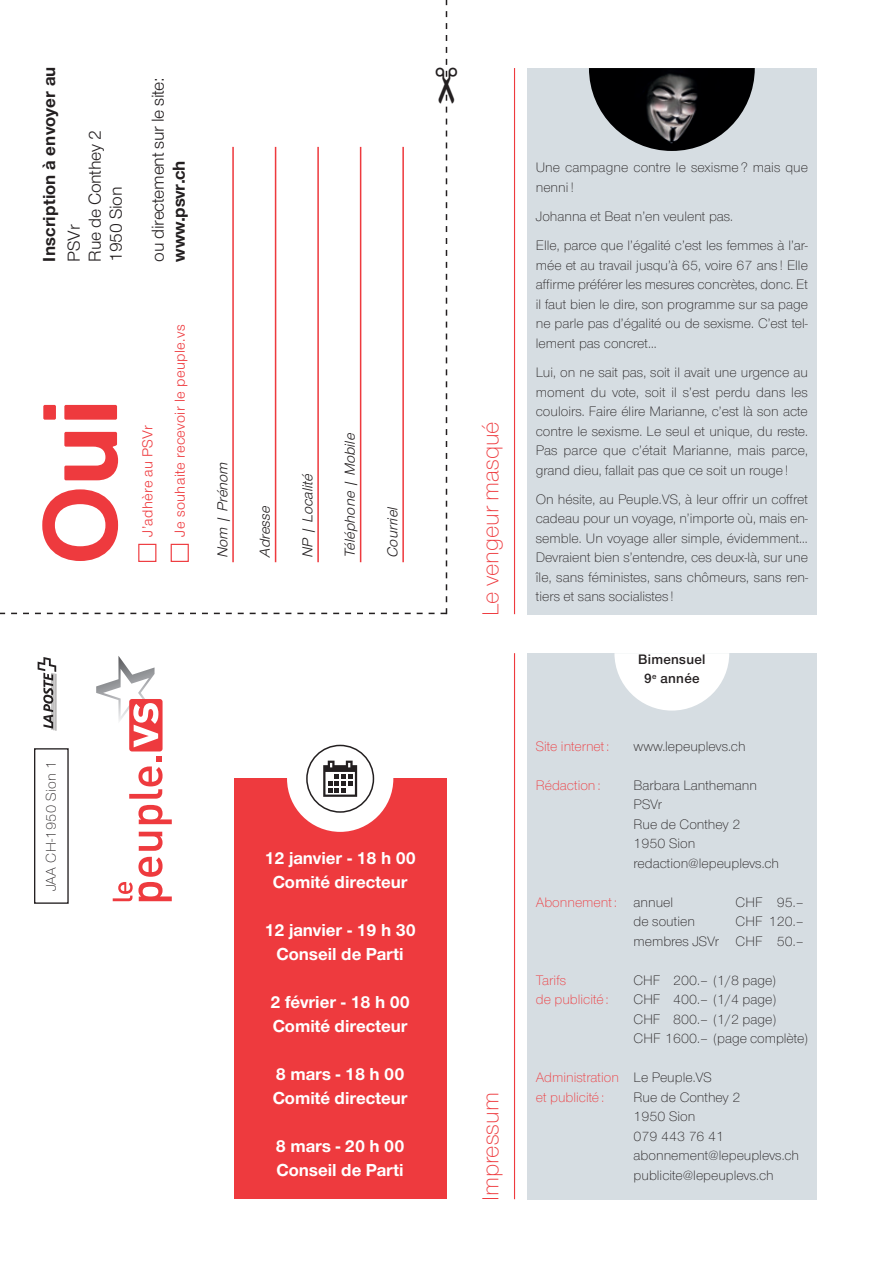
<style>
.page{position:relative;width:893px;height:1263px;background:#fff}
.page>*{position:absolute;margin:0;border:0;box-sizing:border-box;transform-origin:0 0}
.t1{font:700 105.3px "Replica";color:#ee3a3e}
.t2{font:300 24px "Nimbus San Nov";color:#ee3a3e}
.t3{font:700 18px/24px "Nimbus San Nov";color:#fff}
.t4{font:18px/21px "Nimbus San Nov";letter-spacing:-.02em;color:#231f20}
.t5{font:700 18px "Nimbus San Nov";letter-spacing:.005em;color:#231f20}
.t6{font:700 18px "Nimbus San Nov";letter-spacing:-.02em;color:#231f20}
.t7{font:italic 15px "Nimbus San Nov";color:#231f20}
.t8{font:15px/32.2px "Nimbus San Nov";letter-spacing:.02em;color:#ee3a3e}
.t9{font:300 14.7px "Nimbus San Nov";letter-spacing:.02em;color:#231f20}
.t10{font:300 14.25px/19.5px "Nimbus San Nov";color:#231f20}
.t11{font:300 14.25px/19.5px "Nimbus San Nov";color:#ee3a3e}
.t12{font:14.25px/19.5px "Nimbus San Nov Sem Bol";letter-spacing:.02em;color:#231f20;text-align:center}
.s1{color:#231f20}
</style>
<div class="page">
<div style="left:34px;top:748px;width:35px;height:156px;border:1px solid #231f20"></div>
<hr style="left:56px;top:674px;width:1px;height:57px;background:#231f20">
<svg style="left:38px;top:657px;width:18px;height:73px"></svg>
<hr style="left:54px;top:673px;width:1px;height:57px;background:#231f20">
<svg style="left:113px;top:857px;width:59px;height:44px"></svg>
<svg style="left:139px;top:832px;width:24px;height:19px"></svg>
<svg style="left:138px;top:805px;width:34px;height:19px"></svg>
<svg style="left:129px;top:756px;width:34px;height:43px"></svg>
<div style="left:129px;top:699px;width:34px;height:52px;background:#ee3a3e;border-radius:3px"></div>
<svg style="left:96px;top:656px;width:62px;height:91px"></svg>
<hr style="left:514px;top:653px;width:1px;height:546px;background:#ee3a3e">
<div style="left:527px;top:653px;width:289px;height:546px;background:#d6dde2"></div>
<svg style="left:614px;top:653px;width:115px;height:57px"></svg>
<hr style="left:514px;top:68px;width:1px;height:546px;background:#ee3a3e">
<div style="left:527px;top:68px;width:289px;height:546px;background:#d6dde2"></div>
<img style="left:589px;top:68px;width:166px;height:83px">
<div style="left:234px;top:779px;width:212px;height:420px;background:#ee3a3e"></div>
<div style="left:287px;top:725px;width:106px;height:107px;background:#fff;border-radius:50%"></div>
<div style="left:306px;top:745px;width:68px;height:68px;border:2px solid #231f20;border-radius:50%"></div>
<svg style="left:323px;top:761px;width:34px;height:36px"></svg>
<svg style="left:0;top:0;width:448px;height:614px"></svg>
<p class="t5" style="left:39px;top:261px;width:196px;rotate:-90deg">Inscription à envoyer au</p>
<p class="t4" style="left:64px;top:261px;width:133px;rotate:-90deg">PSVr<br>Rue de Conthey 2<br>1950 Sion</p>
<p class="t4" style="left:148px;top:261px;width:186px;rotate:-90deg">ou directement sur le site:</p>
<p class="t6" style="left:168px;top:261px;width:103px;rotate:-90deg">www.psvr.ch</p>
<h1 class="t1" style="left:22px;top:565px;width:168px;rotate:-90deg">Oui</h1>
<p class="t8" style="left:132px;top:537px;width:213px;rotate:-90deg">J’adhère au PSVr<br>Je souhaite recevoir le peuple.vs</p>
<p class="t7" style="left:214px;top:558px;width:101px;rotate:-90deg">Nom | Prénom</p>
<p class="t7" style="left:256px;top:558px;width:57px;rotate:-90deg">Adresse</p>
<p class="t7" style="left:299px;top:558px;width:89px;rotate:-90deg">NP | Localité</p>
<p class="t7" style="left:341px;top:558px;width:129px;rotate:-90deg">Téléphone | Mobile</p>
<p class="t7" style="left:384px;top:558px;width:56px;rotate:-90deg">Courriel</p>
<p class="t9" style="left:43px;top:891px;width:132px;rotate:-90deg">JAA CH-1950 Sion 1</p>
<p class="t3" style="left:264px;top:846px;width:153px;text-align:center">12 janvier - 18 h 00<br>Comité directeur</p>
<p class="t3" style="left:264px;top:918px;width:153px;text-align:center">12 janvier - 19 h 30<br>Conseil de Parti</p>
<p class="t3" style="left:270px;top:990px;width:141px">2 février - 18 h 00<br>Comité directeur</p>
<p class="t3" style="left:273px;top:1062px;width:136px">8 mars - 18 h 00<br>Comité directeur</p>
<p class="t3" style="left:276px;top:1134px;width:130px">8 mars - 20 h 00<br>Conseil de Parti</p>
<h2 class="t2" style="left:477px;top:616px;width:197px;rotate:-90deg">Le vengeur masqué</h2>
<h2 class="t2" style="left:477px;top:1201px;width:111px;rotate:-90deg">Impressum</h2>
<p class="t10" style="left:536px;top:158px;width:274px">Une campagne contre le sexisme ? mais que nenni !</p>
<p class="t10" style="left:536px;top:202px;width:274px;line-height:29.2px">Johanna et Beat n’en veulent pas.<br>Elle, parce que l’égalité c’est les femmes à l’ar-</p>
<p class="t10" style="left:536px;top:255px;width:274px;text-align:justify">mée et au travail jusqu’à 65, voire 67 ans ! Elle affirme préférer les mesures concrètes, donc. Et il faut bien le dire, son programme sur sa page ne parle pas d’égalité ou de sexisme. C’est tel&shy;lement pas concret…</p>
<p class="t10" style="left:536px;top:363px;width:274px;text-align:justify">Lui, on ne sait pas, soit il avait une urgence au moment du vote, soit il s’est perdu dans les couloirs. Faire élire Marianne, c’est là son acte contre le sexisme. Le seul et unique, du reste.<br>Pas parce que c’était Marianne, mais parce, grand dieu, fallait pas que ce soit un rouge !</p>
<p class="t10" style="left:536px;top:489px;width:274px;text-align:justify">On hésite, au Peuple.VS, à leur offrir un coffret cadeau pour un voyage, n’importe où, mais en&shy;semble. Un voyage aller simple, évidemment… Devraient bien s’entendre, ces deux-là, sur une île, sans féministes, sans chômeurs, sans ren&shy;tiers et sans socialistes !</p>
<p class="t12" style="left:638px;top:649px;width:69px">Bimensuel<br>9<sup>e</sup> année</p>
<p class="t11" style="left:536px;top:736px;width:75px">Site internet :</p>
<p class="t10" style="left:634px;top:736px;width:113px">www.lepeuplevs.ch</p>
<p class="t11" style="left:536px;top:775px;width:66px">Rédaction :</p>
<p class="t10" style="left:634px;top:775px;width:147px">Barbara Lanthemann<br>PSVr<br>Rue de Conthey 2<br>1950 Sion redaction@lepeuplevs.ch</p>
<p class="t11" style="left:536px;top:892px;width:139px">Abonnement : <span class="s1">annuel</span></p>
<p class="t10" style="left:736px;top:892px;width:70px">CHF 95.–</p>
<p class="t10" style="left:634px;top:912px;width:63px">de soutien</p>
<p class="t10" style="left:634px;top:912px;width:172px;text-align:right">CHF 120.–<br>membres JSVr CHF 50.–</p>
<p class="t11" style="left:536px;top:970px;width:32px">Tarifs</p>
<p class="t10" style="left:634px;top:970px;width:144px">CHF 200.– (1/8 page)</p>
<p class="t11" style="left:536px;top:990px;width:74px">de publicité :</p>
<p class="t10" style="left:634px;top:990px;width:176px">CHF 400.– (1/4 page)<br>CHF 800.– (1/2 page)<br>CHF 1600.– (page complète)</p>
<p class="t11" style="left:536px;top:1068px;width:178px">Administration <span class="s1">Le Peuple.VS </span>et publicité :</p>
<p class="t10" style="left:634px;top:1087px;width:167px">Rue de Conthey 2<br>1950 Sion<br>079 443 76 41 abonnement@lepeuplevs.ch publicite@lepeuplevs.ch</p>
</div>
